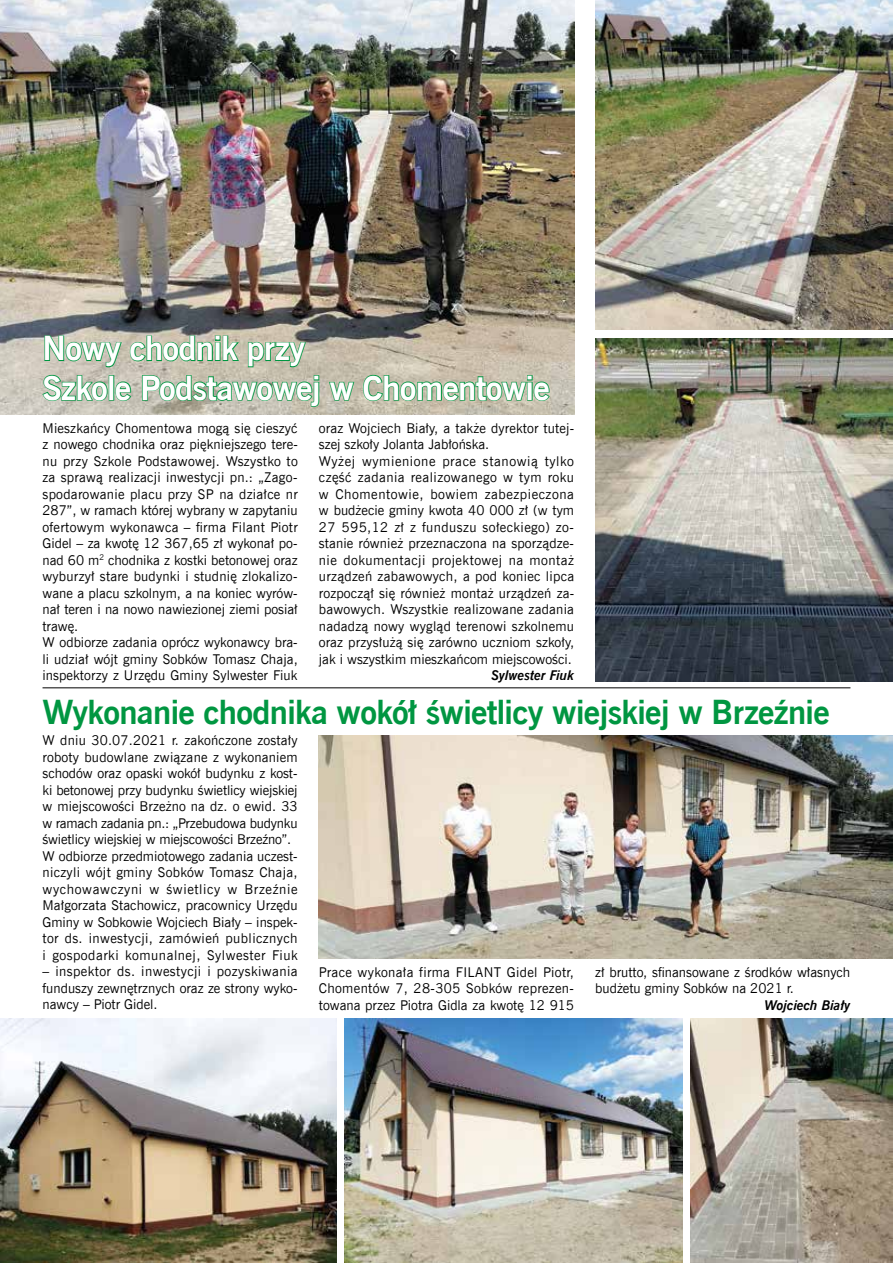
<style>
.page{position:relative;width:893px;height:1263px;background:#fff}
.page>*{position:absolute;margin:0;border:0;box-sizing:border-box;transform-origin:0 0}
.t1{font:700 33px "News Goth EU";letter-spacing:-.02em;color:#009641}
.t2{font:700 33px/39.6px "News Goth EU";letter-spacing:-.02em;color:#fff}
.t3{font:13.5px/16.5px "News Goth EU";letter-spacing:.01em;color:#000}
.t4{font:italic 700 13.5px "News Goth EU";color:#000}
</style>
<div class="page">
<img style="left:595px;top:339px;width:298px;height:342px">
<img style="left:595px;top:0;width:298px;height:330px">
<img style="left:0;top:1018px;width:337px;height:245px">
<img style="left:344px;top:1018px;width:339px;height:245px">
<img style="left:691px;top:1018px;width:202px;height:245px">
<img style="left:319px;top:735px;width:574px;height:223px">
<hr style="left:43px;top:687px;width:807px;height:1px;background:#000">
<img style="left:0;top:0;width:574px;height:414px">
<svg style="left:41px;top:329px;width:279px;height:86px"></svg>
<svg style="left:328px;top:378px;width:27px;height:37px"></svg>
<svg style="left:362px;top:374px;width:189px;height:41px"></svg>
<h1 class="t2" style="left:43px;top:330px;width:509px">Nowy chodnik przy<br>Szkole Podstawowej w Chomentowie</h1>
<p class="t3" style="left:43px;top:420px;width:257px">Mieszkańcy Chomentowa mogą się cieszyć z nowego chodnika oraz piękniejszego tere&shy;nu przy Szkole Podstawowej. Wszystko to za sprawą realizacji inwestycji pn.: „Zago&shy;spodarowanie placu przy SP na działce nr 287”, w ramach której wybrany w zapytaniu ofertowym wykonawca – firma Filant Piotr Gidel – za kwotę 12 367,65 zł wykonał po&shy;nad 60 m<sup>2</sup> chodnika z kostki betonowej oraz wyburzył stare budynki i studnię zlokalizo&shy;wane a placu szkolnym, a na koniec wyrów&shy;nał teren i na nowo nawiezionej ziemi posiał trawę.<br>W odbiorze zadania oprócz wykonawcy bra&shy;li udział wójt gminy Sobków Tomasz Chaja, inspektorzy z Urzędu Gminy Sylwester Fiuk</p>
<p class="t3" style="left:319px;top:420px;width:257px">oraz Wojciech Biały, a także dyrektor tutej&shy;szej szkoły Jolanta Jabłońska.<br>Wyżej wymienione prace stanowią tylko część zadania realizowanego w tym roku w Chomentowie, bowiem zabezpieczona w budżecie gminy kwota 40 000 zł (w tym 27 595,12 zł z funduszu sołeckiego) zo&shy;stanie również przeznaczona na sporządze&shy;nie dokumentacji projektowej na montaż urządzeń zabawowych, a pod koniec lipca rozpoczął się również montaż urządzeń za&shy;bawowych. Wszystkie realizowane zadania nadadzą nowy wygląd terenowi szkolnemu oraz przysłużą się zarówno uczniom szkoły, jak i wszystkim mieszkańcom miejscowości.</p>
<p class="t4" style="left:491px;top:667px;width:84px">Sylwester Fiuk</p>
<h1 class="t1" style="left:43px;top:691px;width:789px">Wykonanie chodnika wokół świetlicy wiejskiej w Brzeźnie</h1>
<p class="t3" style="left:43px;top:732px;width:257px">W dniu 30.07.2021 r. zakończone zostały roboty budowlane związane z wykonaniem schodów oraz opaski wokół budynku z kost&shy;ki betonowej przy budynku świetlicy wiejskiej w miejscowości Brzeżno na dz. o ewid. 33 w ramach zadania pn.: „Przebudowa budynku świetlicy wiejskiej w miejscowości Brzeźno”.<br>W odbiorze przedmiotowego zadania uczest&shy;niczyli wójt gminy Sobków Tomasz Chaja, wychowawczyni w świetlicy w Brzeźnie Małgorzata Stachowicz, pracownicy Urzędu Gminy w Sobkowie Wojciech Biały – inspek&shy;tor ds. inwestycji, zamówień publicznych i gospodarki komunalnej, Sylwester Fiuk</p>
<p class="t3" style="left:43px;top:963px;width:257px;text-align:justify">– inspektor ds. inwestycji i pozyskiwania funduszy zewnętrznych oraz ze strony wyko&shy;nawcy – Piotr Gidel.</p>
<p class="t3" style="left:319px;top:964px;width:257px;text-align:justify">Prace wykonała firma FILANT Gidel Piotr, Chomentów 7, 28-305 Sobków reprezen&shy;towana przez Piotra Gidla za kwotę 12 915</p>
<p class="t3" style="left:595px;top:964px;width:256px">zł brutto, sfinansowane z środków własnych budżetu gminy Sobków na 2021 r.</p>
<p class="t4" style="left:764px;top:996px;width:88px">Wojciech Biały</p>
</div>
